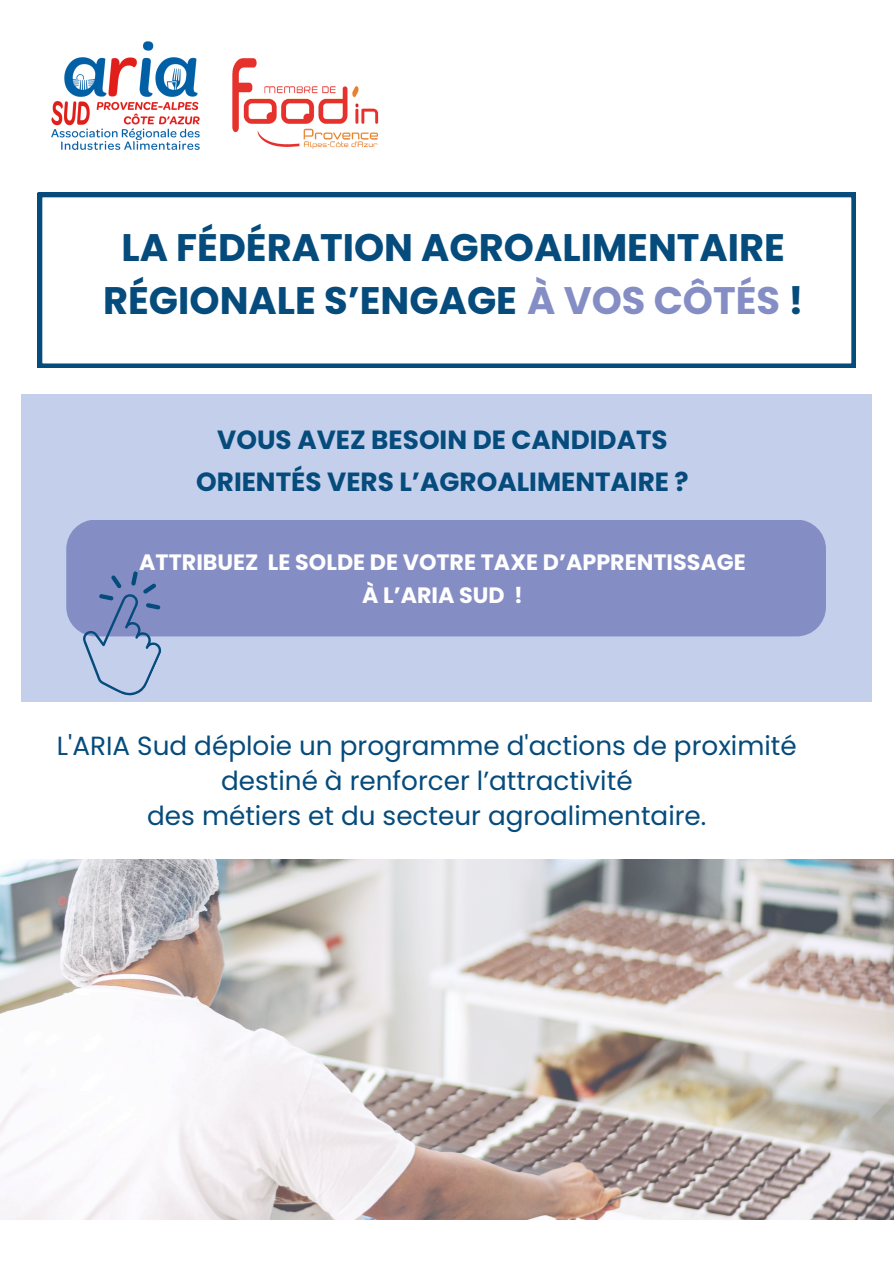
<style>
.page{position:relative;width:894px;height:1264px;background:#fff}
.page>*{position:absolute;margin:0;border:0;box-sizing:border-box;transform-origin:0 0}
.t1{font:700 38.4px/52.9px "Poppins";color:#054b7c;text-align:center}
.t2{font:26.25px/34.8px "Poppins";color:#054b7c;text-align:center}
.t3{font:700 26.25px/42.5px "Poppins";color:#054b7c;text-align:center}
.t4{font:700 22.2px "Poppins";color:#fff}
.s1{color:#858dc5}
</style>
<div class="page">
<div style="left:21px;top:394px;width:850px;height:307px;background:#c3cfeb"></div>
<div style="left:66px;top:519px;width:759px;height:117px;background:#858dc5;border-radius:29px"></div>
<img style="left:51px;top:41px;width:149px;height:109px">
<img style="left:0;top:859px;width:893px;height:359px">
<img style="left:232px;top:58px;width:147px;height:91px">
<svg style="left:66px;top:561px;width:121px;height:135px"></svg>
<svg style="left:38px;top:193px;width:817px;height:175px"></svg>
<p class="t1" style="left:103px;top:221px;width:701px">LA FÉDÉRATION AGROALIMENTAIRE<br>RÉGIONALE S’ENGAGE <span class="s1">À VOS CÔTÉS</span> !</p>
<p class="t3" style="left:196px;top:418px;width:494px">VOUS AVEZ BESOIN DE CANDIDATS<br>ORIENTÉS VERS L’AGROALIMENTAIRE ?</p>
<p class="t4" style="left:139px;top:546px;width:607px">ATTRIBUEZ LE SOLDE DE VOTRE TAXE D’APPRENTISSAGE</p>
<p class="t4" style="left:362px;top:580px;width:162px">À L’ARIA SUD !</p>
<h3 class="t2" style="left:57px;top:729px;width:741px">L'ARIA Sud déploie un programme d'actions de proximité destiné à renforcer l’attractivité<br>des métiers et du secteur agroalimentaire.</h3>
</div>
